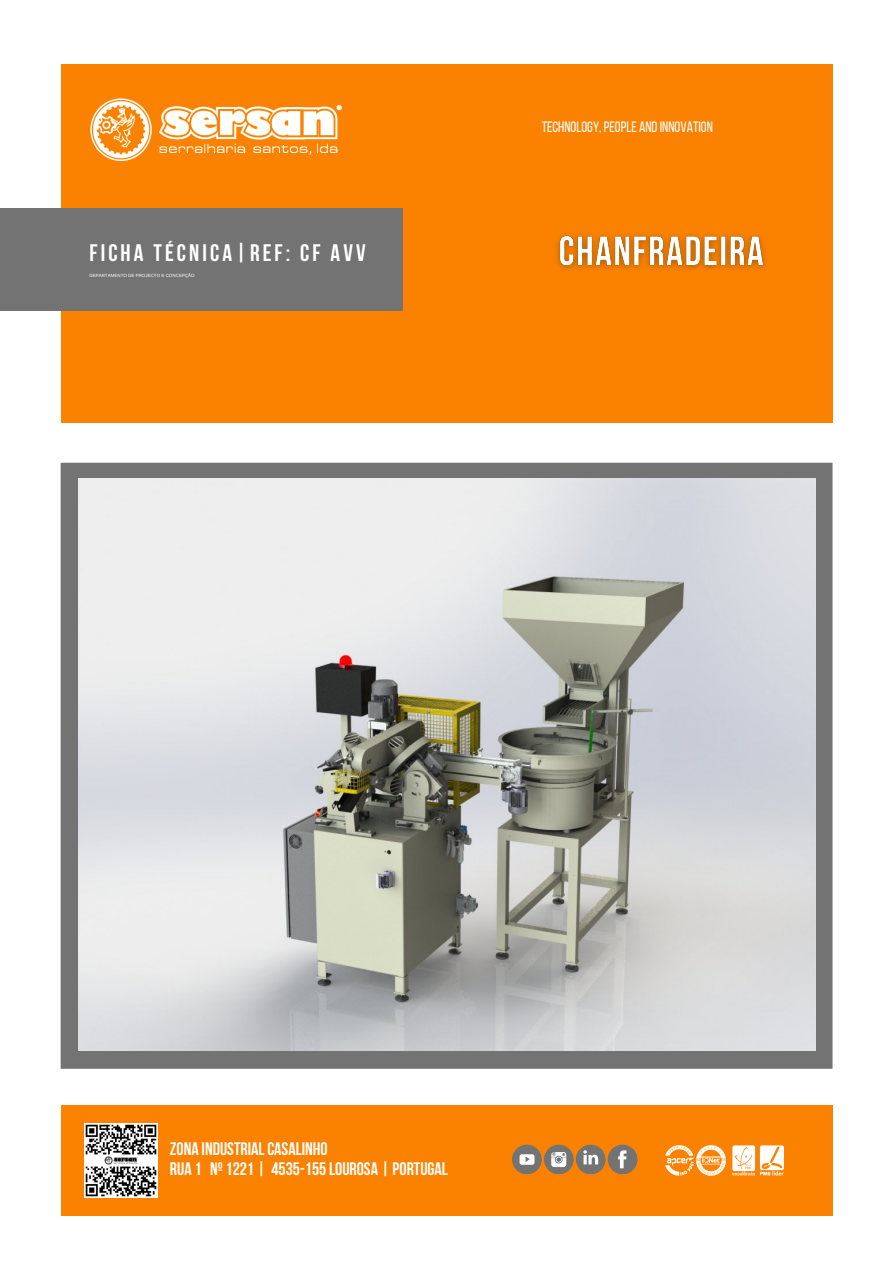
<style>
.page{position:relative;width:894px;height:1264px;background:#fff}
.page>*{position:absolute;margin:0;border:0;box-sizing:border-box;transform-origin:0 0}
.t1{font:700 23.85px "Bebas Neue";letter-spacing:.13em;color:#fff}
.t2{font:700 18px "Bebas Neue";color:#fff}
.t3{font:15px "Bebas Neue";color:#fff}
.t4{font:4.5px "Arimo";color:#fff}
</style>
<div class="page">
<div style="left:61px;top:64px;width:771px;height:358px;background:#fa8200"></div>
<div style="left:0;top:208px;width:402px;height:103px;background:#737373"></div>
<img style="left:90px;top:98px;width:251px;height:62px">
<div style="left:61px;top:1105px;width:771px;height:110px;background:#fa8200"></div>
<svg style="left:607px;top:1144px;width:30px;height:30px"></svg>
<svg style="left:612px;top:1148px;width:26px;height:27px"></svg>
<div style="left:512px;top:1144px;width:29px;height:30px;background:#737373;border-radius:50%"></div>
<svg style="left:516px;top:1144px;width:90px;height:31px"></svg>
<img style="left:665px;top:1145px;width:118px;height:30px">
<div style="left:61px;top:463px;width:771px;height:605px;background:#737373"></div>
<img style="left:78px;top:478px;width:737px;height:572px">
<img style="left:557px;top:234px;width:209px;height:36px">
<img style="left:85px;top:1123px;width:73px;height:74px">
<p class="t1" style="left:89px;top:243px;width:277px">FICHA TÉCNICA|REF: CF AVV</p>
<p class="t4" style="left:89px;top:272px;width:107px">DEPARTAMENTO DE PROJECTO E CONCEPÇÃO</p>
<p class="t3" style="left:541px;top:121px;width:172px">TECHNOLOGY, PEOPLE ANDINNOVATION</p>
<p class="t2" style="left:170px;top:1141px;width:159px">ZONA INDUSTRIAL CASALINHO</p>
<p class="t2" style="left:170px;top:1161px;width:279px">RUA 1 Nº 1221 | 4535-155 LOUROSA | PORTUGAL</p>
</div>
